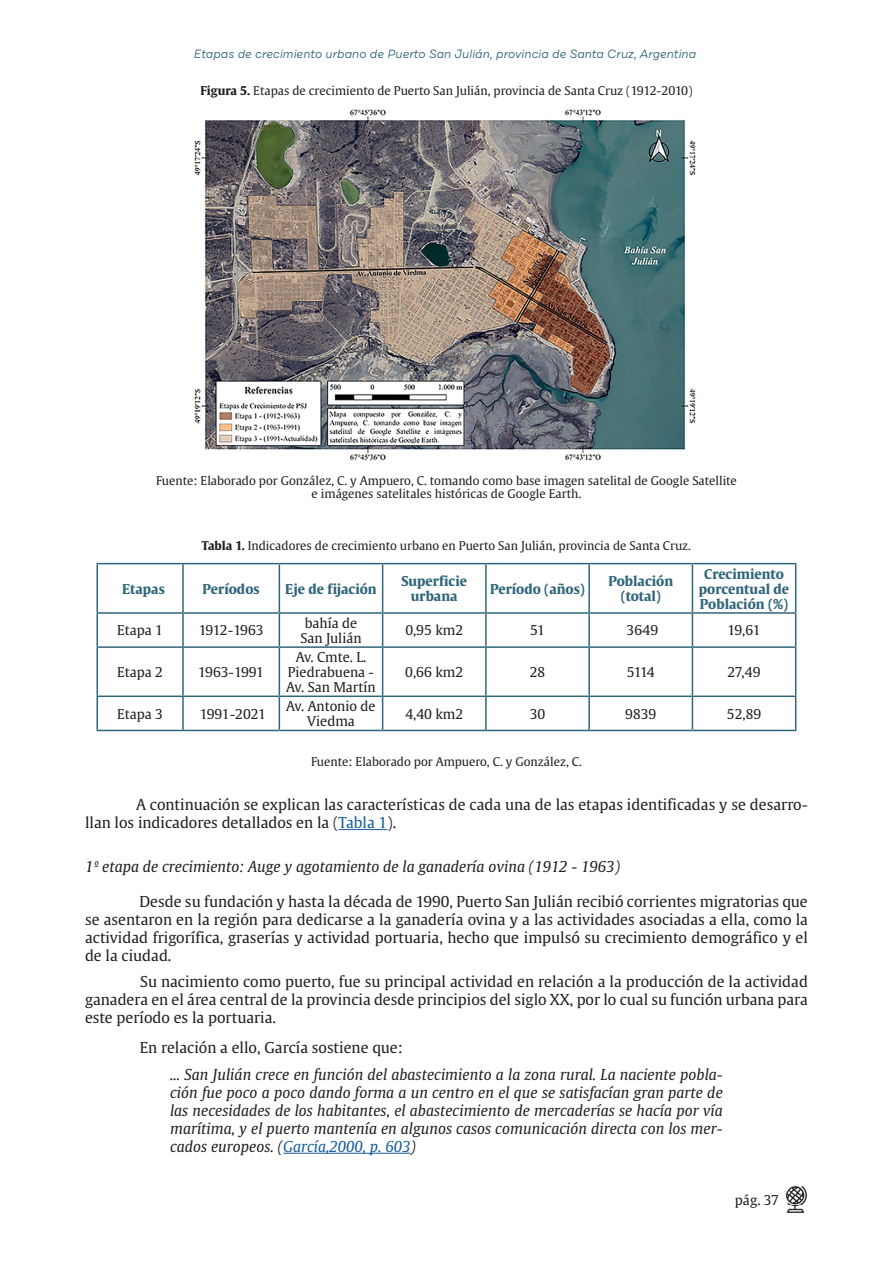
<style>
.page{position:relative;width:893px;height:1263px;background:#fff}
.page>*{position:absolute;margin:0;border:0;box-sizing:border-box;transform-origin:0 0}
.Parrafo{font:15px/18px "Gulliver";color:#231f20;text-align:justify}
.ParrafoCita{font:italic 15px/18px "Gulliver";color:#231f20;text-align:justify}
.ParrafoT3{font:italic 15px "Gulliver";color:#231f20}
.celda{font:13.5px/15px "Gulliver";color:#231f20;text-align:center}
.celdaCabecera{font:700 13.5px/15px "Gulliver";color:#30667b;text-align:center}
.celda-2{font:13.5px "Gulliver";letter-spacing:-.02em;color:#231f20}
.celda-3{font:13.5px "Gulliver";letter-spacing:-.045em;color:#231f20}
.Epigrafe{font:12px "Gulliver";color:#231f20}
.t1{font:italic 12px "Draft B";color:#30667b}
.s1{font-weight:700}
.s2{color:#175d9e}
</style>
<div class="page">
<img style="left:786px;top:1186px;width:21px;height:27px">
<hr style="left:339px;top:829px;width:48px;height:1px;background:#175d9e">
<hr style="left:283px;top:1153px;width:127px;height:1px;background:#175d9e">
<img style="left:194px;top:109px;width:502px;height:352px">
<hr style="left:97px;top:563px;width:86px;height:1px;background:#30667b">
<hr style="left:97px;top:564px;width:1px;height:48px;background:#30667b">
<hr style="left:183px;top:563px;width:96px;height:1px;background:#30667b">
<hr style="left:182px;top:564px;width:2px;height:48px;background:#30667b">
<hr style="left:279px;top:563px;width:104px;height:1px;background:#30667b">
<hr style="left:279px;top:564px;width:1px;height:48px;background:#30667b">
<hr style="left:383px;top:563px;width:103px;height:1px;background:#30667b">
<hr style="left:382px;top:564px;width:1px;height:48px;background:#30667b">
<hr style="left:486px;top:563px;width:103px;height:1px;background:#30667b">
<hr style="left:485px;top:564px;width:2px;height:48px;background:#30667b">
<hr style="left:589px;top:563px;width:103px;height:1px;background:#30667b">
<hr style="left:588px;top:564px;width:2px;height:48px;background:#30667b">
<hr style="left:692px;top:563px;width:104px;height:1px;background:#30667b">
<hr style="left:692px;top:564px;width:1px;height:48px;background:#30667b">
<hr style="left:795px;top:564px;width:1px;height:48px;background:#30667b">
<hr style="left:97px;top:612px;width:86px;height:2px;background:#30667b">
<hr style="left:97px;top:614px;width:1px;height:32px;background:#30667b">
<hr style="left:183px;top:612px;width:96px;height:2px;background:#30667b">
<hr style="left:182px;top:614px;width:2px;height:32px;background:#30667b">
<hr style="left:279px;top:612px;width:104px;height:2px;background:#30667b">
<hr style="left:279px;top:614px;width:1px;height:32px;background:#30667b">
<hr style="left:383px;top:612px;width:103px;height:2px;background:#30667b">
<hr style="left:382px;top:614px;width:1px;height:32px;background:#30667b">
<hr style="left:486px;top:612px;width:103px;height:2px;background:#30667b">
<hr style="left:485px;top:614px;width:2px;height:32px;background:#30667b">
<hr style="left:589px;top:612px;width:103px;height:2px;background:#30667b">
<hr style="left:588px;top:614px;width:2px;height:32px;background:#30667b">
<hr style="left:692px;top:612px;width:104px;height:2px;background:#30667b">
<hr style="left:692px;top:614px;width:1px;height:32px;background:#30667b">
<hr style="left:795px;top:614px;width:1px;height:32px;background:#30667b">
<hr style="left:97px;top:646px;width:86px;height:2px;background:#30667b">
<hr style="left:97px;top:648px;width:1px;height:47px;background:#30667b">
<hr style="left:183px;top:646px;width:96px;height:2px;background:#30667b">
<hr style="left:182px;top:648px;width:2px;height:47px;background:#30667b">
<hr style="left:279px;top:646px;width:104px;height:2px;background:#30667b">
<hr style="left:279px;top:648px;width:1px;height:47px;background:#30667b">
<hr style="left:383px;top:646px;width:103px;height:2px;background:#30667b">
<hr style="left:382px;top:648px;width:1px;height:47px;background:#30667b">
<hr style="left:486px;top:646px;width:103px;height:2px;background:#30667b">
<hr style="left:485px;top:648px;width:2px;height:47px;background:#30667b">
<hr style="left:589px;top:646px;width:103px;height:2px;background:#30667b">
<hr style="left:588px;top:648px;width:2px;height:47px;background:#30667b">
<hr style="left:692px;top:646px;width:104px;height:2px;background:#30667b">
<hr style="left:692px;top:648px;width:1px;height:47px;background:#30667b">
<hr style="left:795px;top:648px;width:1px;height:47px;background:#30667b">
<hr style="left:97px;top:695px;width:86px;height:2px;background:#30667b">
<hr style="left:97px;top:697px;width:1px;height:33px;background:#30667b">
<hr style="left:183px;top:695px;width:96px;height:2px;background:#30667b">
<hr style="left:182px;top:697px;width:2px;height:33px;background:#30667b">
<hr style="left:279px;top:695px;width:104px;height:2px;background:#30667b">
<hr style="left:279px;top:697px;width:1px;height:33px;background:#30667b">
<hr style="left:383px;top:695px;width:103px;height:2px;background:#30667b">
<hr style="left:382px;top:697px;width:1px;height:33px;background:#30667b">
<hr style="left:486px;top:695px;width:103px;height:2px;background:#30667b">
<hr style="left:485px;top:697px;width:2px;height:33px;background:#30667b">
<hr style="left:589px;top:695px;width:103px;height:2px;background:#30667b">
<hr style="left:588px;top:697px;width:2px;height:33px;background:#30667b">
<hr style="left:692px;top:695px;width:104px;height:2px;background:#30667b">
<hr style="left:692px;top:697px;width:1px;height:33px;background:#30667b">
<hr style="left:795px;top:697px;width:1px;height:33px;background:#30667b">
<hr style="left:97px;top:730px;width:86px;height:1px;background:#30667b">
<hr style="left:183px;top:730px;width:96px;height:1px;background:#30667b">
<hr style="left:279px;top:730px;width:104px;height:1px;background:#30667b">
<hr style="left:383px;top:730px;width:103px;height:1px;background:#30667b">
<hr style="left:486px;top:730px;width:103px;height:1px;background:#30667b">
<hr style="left:589px;top:730px;width:103px;height:1px;background:#30667b">
<hr style="left:692px;top:730px;width:104px;height:1px;background:#30667b">
<p class="t1" style="left:194px;top:46px;width:504px">Etapas de crecimiento urbano de Puerto San Julián, provincia de Santa Cruz, Argentina</p>
<p class="Epigrafe" style="left:200px;top:83px;width:494px"><span class="s1">Figura 5.</span> Etapas de crecimiento de Puerto San Julián, provincia de Santa Cruz (1912-2010)</p>
<p class="Epigrafe" style="left:156px;top:473px;width:582px">Fuente: Elaborado por González, C. y Ampuero, C. tomando como base imagen satelital de Google Satellite</p>
<p class="Epigrafe" style="left:312px;top:486px;width:271px">e imágenes satelitales históricas de Google Earth.</p>
<p class="Epigrafe" style="left:202px;top:538px;width:491px"><span class="s1">Tabla 1.</span> Indicadores de crecimiento urbano en Puerto San Julián, provincia de Santa Cruz.</p>
<p class="celdaCabecera" style="left:122px;top:581px;width:44px">Etapas</p>
<p class="celdaCabecera" style="left:203px;top:581px;width:59px">Períodos</p>
<p class="celdaCabecera" style="left:285px;top:581px;width:93px">Eje de fijación</p>
<p class="celdaCabecera" style="left:401px;top:573px;width:67px">Superficie</p>
<p class="celdaCabecera" style="left:411px;top:588px;width:48px">urbana</p>
<p class="celdaCabecera" style="left:490px;top:581px;width:96px">Período (años)</p>
<p class="celdaCabecera" style="left:608px;top:573px;width:66px">Población (total)</p>
<p class="celdaCabecera" style="left:699px;top:566px;width:92px">Crecimiento porcentual de<br>Población (%)</p>
<p class="celda" style="left:117px;top:623px;width:47px">Etapa 1</p>
<p class="celda-3" style="left:199px;top:622px;width:66px">1912-1963</p>
<p class="celda" style="left:117px;top:664px;width:47px">Etapa 2</p>
<p class="celda-2" style="left:198px;top:664px;width:67px">1963-1991</p>
<p class="celda" style="left:305px;top:615px;width:54px">bahía de</p>
<p class="celda" style="left:300px;top:630px;width:63px">San Julián</p>
<p class="celda" style="left:286px;top:649px;width:91px">Av. Cmte. L.<br>Piedrabuena -<br>Av. San Martín</p>
<p class="celda" style="left:405px;top:623px;width:59px">0,95 km2</p>
<p class="celda" style="left:530px;top:623px;width:16px">51</p>
<p class="celda" style="left:627px;top:623px;width:33px">3649</p>
<p class="celda" style="left:728px;top:623px;width:34px">19,61</p>
<p class="celda" style="left:405px;top:664px;width:59px">0,66 km2</p>
<p class="celda" style="left:530px;top:664px;width:17px">28</p>
<p class="celda" style="left:627px;top:664px;width:29px">5114</p>
<p class="celda" style="left:728px;top:664px;width:35px">27,49</p>
<p class="celda" style="left:117px;top:706px;width:47px">Etapa 3</p>
<p class="celda-2" style="left:200px;top:705px;width:68px">1991-2021</p>
<p class="celda" style="left:286px;top:699px;width:91px">Av. Antonio de<br>Viedma</p>
<p class="celda" style="left:405px;top:706px;width:59px">4,40 km2</p>
<p class="celda" style="left:530px;top:706px;width:17px">30</p>
<p class="celda" style="left:625px;top:706px;width:33px">9839</p>
<p class="celda" style="left:727px;top:706px;width:36px">52,89</p>
<p class="Epigrafe" style="left:311px;top:754px;width:272px">Fuente: Elaborado por Ampuero, C. y González, C.</p>
<p class="Parrafo" style="left:85px;top:795px;width:724px;text-indent:51px">A continuación se explican las características de cada una de las etapas identificadas y se desarro&shy;llan los indicadores detallados en la (<span class="s2">Tabla 1</span>).</p>
<p class="ParrafoT3" style="left:85px;top:857px;width:536px">1º etapa de crecimiento: Auge y agotamiento de la ganadería ovina (1912 - 1963)</p>
<p class="Parrafo" style="left:85px;top:892px;width:724px;text-indent:54px">Desde su fundación y hasta la década de 1990, Puerto San Julián recibió corrientes migratorias que se asentaron en la región para dedicarse a la ganadería ovina y a las actividades asociadas a ella, como la actividad frigorífica, graserías y actividad portuaria, hecho que impulsó su crecimiento demográfico y el de la ciudad.</p>
<p class="Parrafo" style="left:85px;top:972px;width:724px;text-indent:55px">Su nacimiento como puerto, fue su principal actividad en relación a la producción de la actividad ganadera en el área central de la provincia desde principios del siglo XX, por lo cual su función urbana para este período es la portuaria.</p>
<p class="Parrafo" style="left:140px;top:1039px;width:265px">En relación a ello, García sostiene que:</p>
<p class="ParrafoCita" style="left:170px;top:1065px;width:554px">... San Julián crece en función del abastecimiento a la zona rural. La naciente pobla&shy;ción fue poco a poco dando forma a un centro en el que se satisfacían gran parte de las necesidades de los habitantes, el abastecimiento de mercaderías se hacía por vía marítima, y el puerto mantenía en algunos casos comunicación directa con los mer&shy;cados europeos. (<span class="s2">García,2000, p. 603</span>)</p>
<p class="celda" style="left:735px;top:1192px;width:46px">pág. 37</p>
</div>
